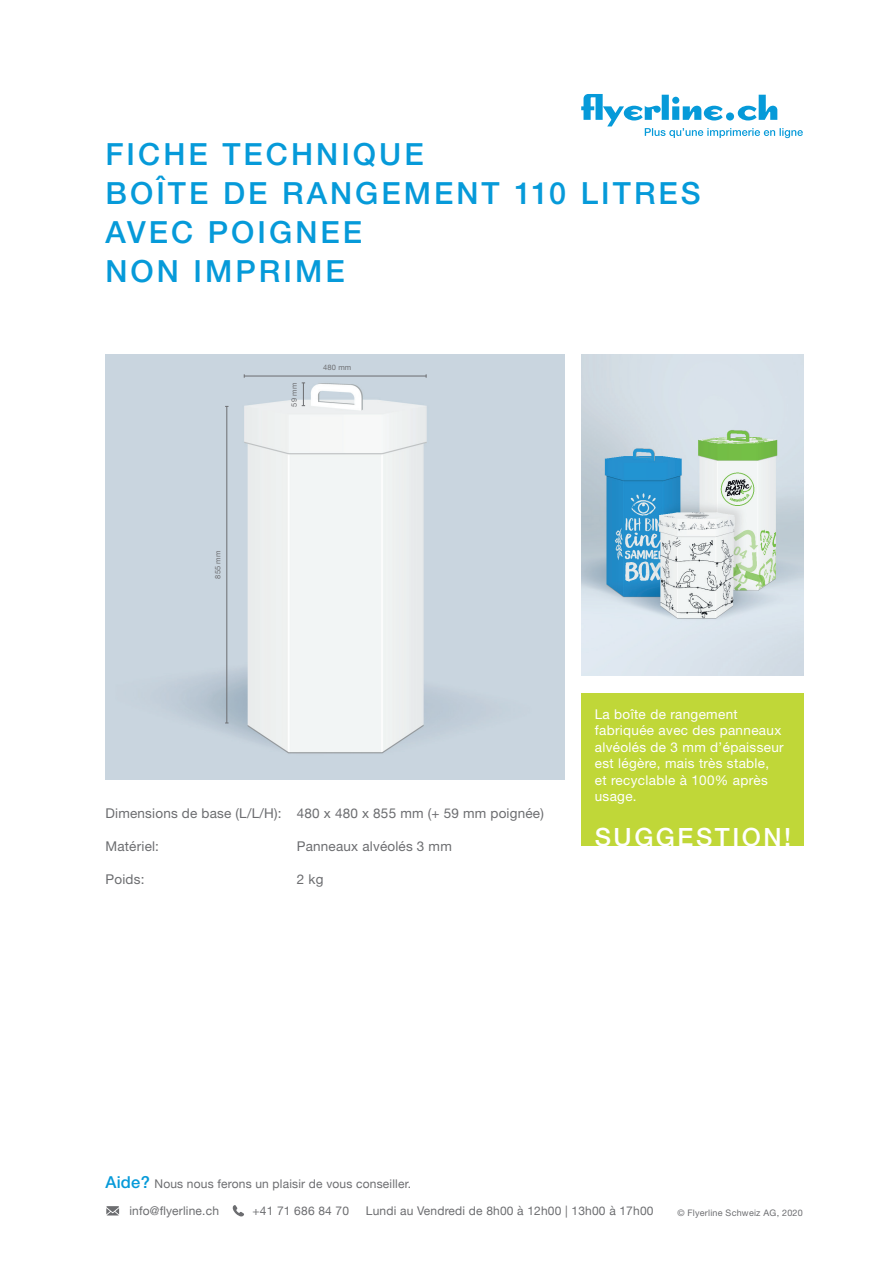
<style>
.page{position:relative;width:893px;height:1263px;background:#fff}
.page>*{position:absolute;margin:0;border:0;box-sizing:border-box;transform-origin:0 0}
.t1{font:500 30.6px/39.2px "Helvetica Neue LT Std";letter-spacing:.1em;color:#069ad9}
.t2{font:500 25.2px "Helvetica Neue LT Std";letter-spacing:.1em;color:#fff}
.t3{font:13.5px/16.5px "Helvetica Neue LT Std";letter-spacing:.025em;color:#fff}
.t4{font:13.5px "Helvetica Neue LT Std";letter-spacing:.015em;color:#6c6d70}
.t5{font:13.5px "Helvetica Neue";color:#6c6d70}
.t6{font:12px "Helvetica Neue";letter-spacing:.015em;color:#6c6d70}
.t7{font:9px "Helvetica Neue LT Std";letter-spacing:.025em;color:#6c6d70}
.t8{font:7.5px "Helvetica Neue LT Std";letter-spacing:.025em;color:#6c6d70}
.s1{font-family:"Helvetica Neue"}
.s2{font-family:"Helvetica Neue LT Std";font-weight:500;font-size:16.5px;color:#069ad9}
</style>
<div class="page">
<img style="left:581px;top:354px;width:222px;height:321px">
<svg style="left:581px;top:94px;width:222px;height:44px"></svg>
<svg style="left:106px;top:1206px;width:13px;height:9px"></svg>
<svg style="left:232px;top:1205px;width:12px;height:11px"></svg>
<div style="left:581px;top:693px;width:222px;height:153px;background:#c0d738"></div>
<div style="left:105px;top:354px;width:460px;height:425px;background:#c9d5df"></div>
<img style="left:176px;top:374px;width:284px;height:380px">
<hr style="left:244px;top:376px;width:182px;height:1px;background:#6c6d70">
<svg style="left:302px;top:382px;width:3px;height:24px"></svg>
<hr style="left:226px;top:406px;width:1px;height:317px;background:#6c6d70">
<h1 class="t1" style="left:105px;top:134px;width:597px">FICHE TECHNIQUE<br>BOÎTE DE RANGEMENT 110 LITRES<br>AVEC POIGNEE<br>NON IMPRIME</h1>
<p class="t8" style="left:290px;top:407px;width:25px;rotate:-90deg">59 mm</p>
<p class="t8" style="left:323px;top:363px;width:30px">480 mm</p>
<p class="t8" style="left:213px;top:579px;width:30px;rotate:-90deg">855 mm</p>
<p class="t4" style="left:105px;top:805px;width:440px">Dimensions de base (L/L/H): <span class="s1">480 x 480 x 855 mm</span> (+ 59 mm poignée)</p>
<p class="t4" style="left:105px;top:838px;width:55px">Matériel:</p>
<p class="t4" style="left:297px;top:838px;width:157px">Panneaux alvéolés 3 mm</p>
<p class="t4" style="left:105px;top:871px;width:41px">Poids:</p>
<p class="t5" style="left:297px;top:869px;width:28px">2 kg</p>
<p class="t3" style="left:595px;top:705px;width:190px">La boîte de rangement fabriquée avec des panneaux alvéolés de 3 mm d’épaisseur est légère, mais très stable, et recyclable à 100% après usage.</p>
<h2 class="t2" style="left:595px;top:822px;width:198px">SUGGESTION!</h2>
<p class="t6" style="left:105px;top:1175px;width:307px"><span class="s2">Aide?</span> Nous nous ferons un plaisir de vous conseiller.</p>
<p class="t6" style="left:129px;top:1202px;width:91px">info@flyerline.ch</p>
<p class="t6" style="left:252px;top:1202px;width:98px">+41 71 686 84 70</p>
<p class="t6" style="left:366px;top:1202px;width:289px">Lundi au Vendredi de 8h00 à 12h00 | 13h00 à 17h00</p>
<p class="t7" style="left:677px;top:1207px;width:127px">© Flyerline Schweiz AG, 2020</p>
</div>
